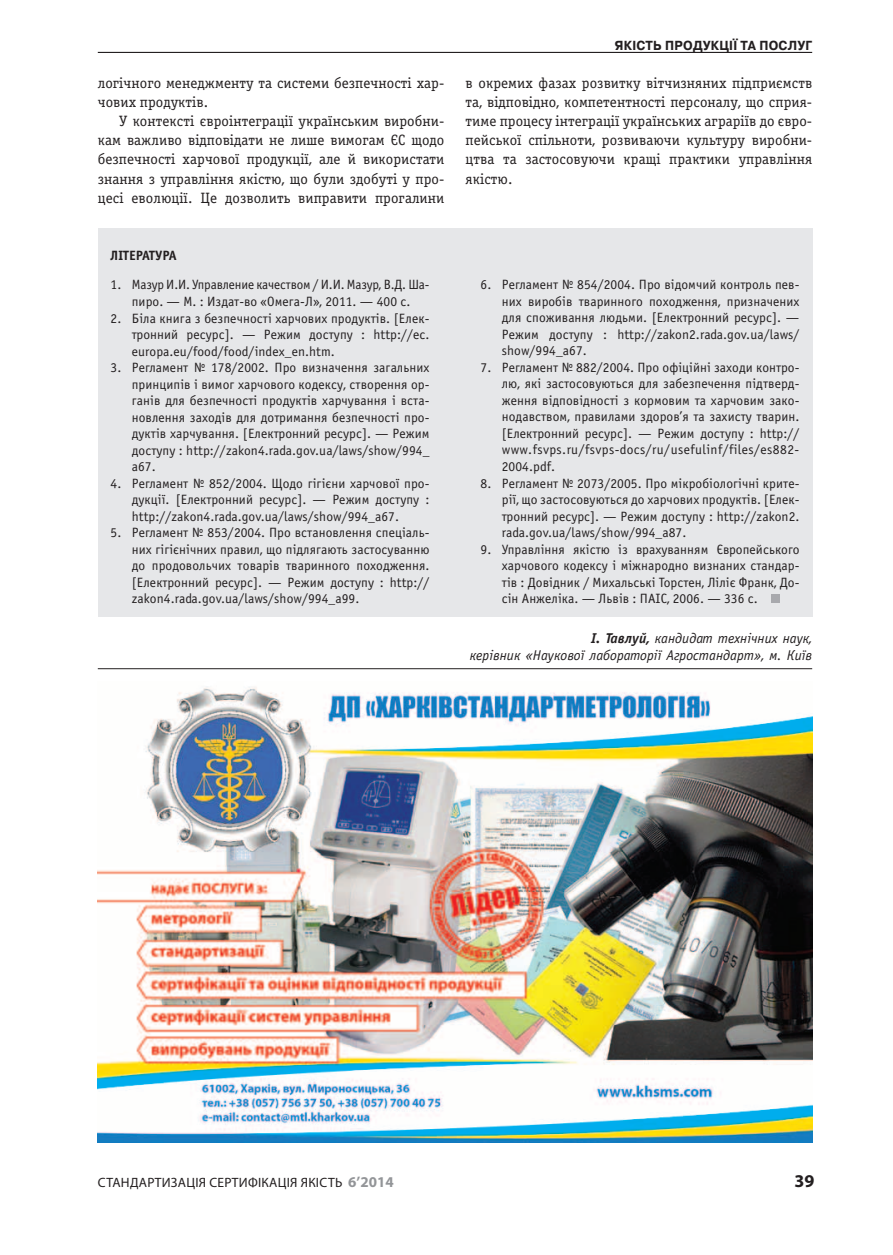
<style>
.page{position:relative;width:893px;height:1255px;background:#fff}
.page>*{position:absolute;margin:0;border:0;box-sizing:border-box;transform-origin:0 0}
.t1{font:700 18px "Myriad Pro";color:#231f20}
.t2{font:15px/19.2px "Officina Serif C";letter-spacing:.005em;color:#231f20;text-align:justify}
.t3{font:italic 14.25px/17px "Officina Sans C";color:#231f20;text-align:right}
.t4{font:13.5px/16.5px "Officina Sans C";letter-spacing:.005em;color:#231f20;text-align:justify}
.t5{font:13.5px "Myriad Pro";letter-spacing:.02em;color:#231f20}
.t6{font:700 13.5px "Officina Sans C";letter-spacing:.005em;color:#231f20}
.t7{font:700 13.05px "Pragmatica WINC";letter-spacing:.02em;color:#231f20;scale:.93 1}
.s1{font-weight:700}
.s2{font-weight:700;font-size:15px;color:#939598}
</style>
<div class="page">
<hr style="left:98px;top:52px;width:714px;height:1px;background:#231f20">
<div style="left:98px;top:228px;width:714px;height:389px;background:#e6e7e9"></div>
<div style="left:771px;top:594px;width:9px;height:9px;background:#a8a9ad"></div>
<hr style="left:98px;top:668px;width:714px;height:1px;background:#231f20">
<img style="left:98px;top:686px;width:714px;height:456px">
<p class="t2" style="left:98px;top:74px;width:348px">логічного менеджменту та системи безпечності хар&shy;чових продуктів.</p>
<p class="t2" style="left:98px;top:112px;width:348px;text-indent:21px">У контексті євроінтеграції українським виробни&shy;кам важливо відповідати не лише вимогам ЄС щодо безпечності харчової продукції, але й використати знання з управління якістю, що були здобуті у про&shy;цесі еволюції. Це дозволить виправити прогалини</p>
<p class="t6" style="left:111px;top:248px;width:68px">ЛІТЕРАТУРА</p>
<p class="t4" style="left:111px;top:277px;width:319px;text-align:center">1. Мазур И.И. Управление качеством / И.И. Мазур, В.Д. Ша&shy;пиро. — М. : Издат-во «Омега-Л», 2011. — 400 с.</p>
<p class="t4" style="left:132px;top:310px;width:299px;text-indent:-21px">2. Біла книга з безпечності харчових продуктів. [Елек&shy;тронний ресурс]. — Режим доступу : http://ec. europa.eu/food/food/index_en.htm.</p>
<p class="t4" style="left:132px;top:359px;width:299px;text-indent:-21px">3. Регламент № 178/2002. Про визначення загальних принципів і вимог харчового кодексу, створення ор&shy;ганів для безпечності продуктів харчування і вста&shy;новлення заходів для дотримання безпечності про&shy;дуктів харчування. [Електронний ресурс]. — Режим доступу : http://zakon4.rada.gov.ua/laws/show/994_ a67.</p>
<p class="t4" style="left:132px;top:475px;width:299px;text-indent:-21px">4. Регламент № 852/2004. Щодо гігієни харчової про&shy;дукції. [Електронний ресурс]. — Режим доступу : http://zakon4.rada.gov.ua/laws/show/994_a67.</p>
<p class="t4" style="left:132px;top:524px;width:299px;text-indent:-21px">5. Регламент № 853/2004. Про встановлення спеціаль&shy;них гігієнічних правил, що підлягають застосуванню до продовольчих товарів тваринного походження. [Електронний ресурс]. — Режим доступу : http:// zakon4.rada.gov.ua/laws/show/994_a99.</p>
<p class="t7" style="left:615px;top:38px;width:214px">якість продукції та послуг</p>
<p class="t2" style="left:466px;top:74px;width:348px">в окремих фазах розвитку вітчизняних підприємств та, відповідно, компетентності персоналу, що сприя&shy;тиме процесу інтеграції українських аграріїв до євро&shy;пейської спільноти, розвиваючи культуру виробни&shy;цтва та застосовуючи кращі практики управління якістю.</p>
<p class="t4" style="left:502px;top:277px;width:299px;text-indent:-21px">6. Регламент № 854/2004. Про відомчий контроль пев&shy;них виробів тваринного походження, призначених для споживання людьми. [Електронний ресурс]. — Режим доступу : http://zakon2.rada.gov.ua/laws/ show/994_a67.</p>
<p class="t4" style="left:502px;top:359px;width:299px;text-indent:-21px">7. Регламент № 882/2004. Про офіційні заходи контро&shy;лю, які застосовуються для забезпечення підтверд&shy;ження відповідності з кормовим та харчовим зако&shy;нодавством, правилами здоров’я та захисту тварин. [Електронний ресурс]. — Режим доступу : http:// www.fsvps.ru/fsvps-docs/ru/usefulinf/files/es882- 2004.pdf.</p>
<p class="t4" style="left:502px;top:475px;width:299px;text-indent:-21px">8. Регламент № 2073/2005. Про мікробіологічні крите&shy;рії, що застосовуються до харчових продуктів. [Елек&shy;тронний ресурс]. — Режим доступу : http://zakon2. rada.gov.ua/laws/show/994_a87.</p>
<p class="t4" style="left:502px;top:541px;width:299px;text-indent:-21px">9. Управління якістю із врахуванням Європейського харчового кодексу і міжнародно визнаних стандар&shy;тів : Довідник / Михальські Торстен, Ліліє Франк, До&shy;сін Анжеліка. — Львів : ПАІС, 2006. — 336 с.</p>
<p class="t3" style="left:470px;top:630px;width:344px"><span class="s1">І. Тавлуй,</span> кандидат технічних наук,<br>керівник «Наукової лабораторії Агростандарт», м. Київ</p>
<p class="t5" style="left:98px;top:1173px;width:297px">Стандартизація сертифікація якість <span class="s2">6’2014</span></p>
<h1 class="t1" style="left:795px;top:1168px;width:21px">39</h1>
</div>
